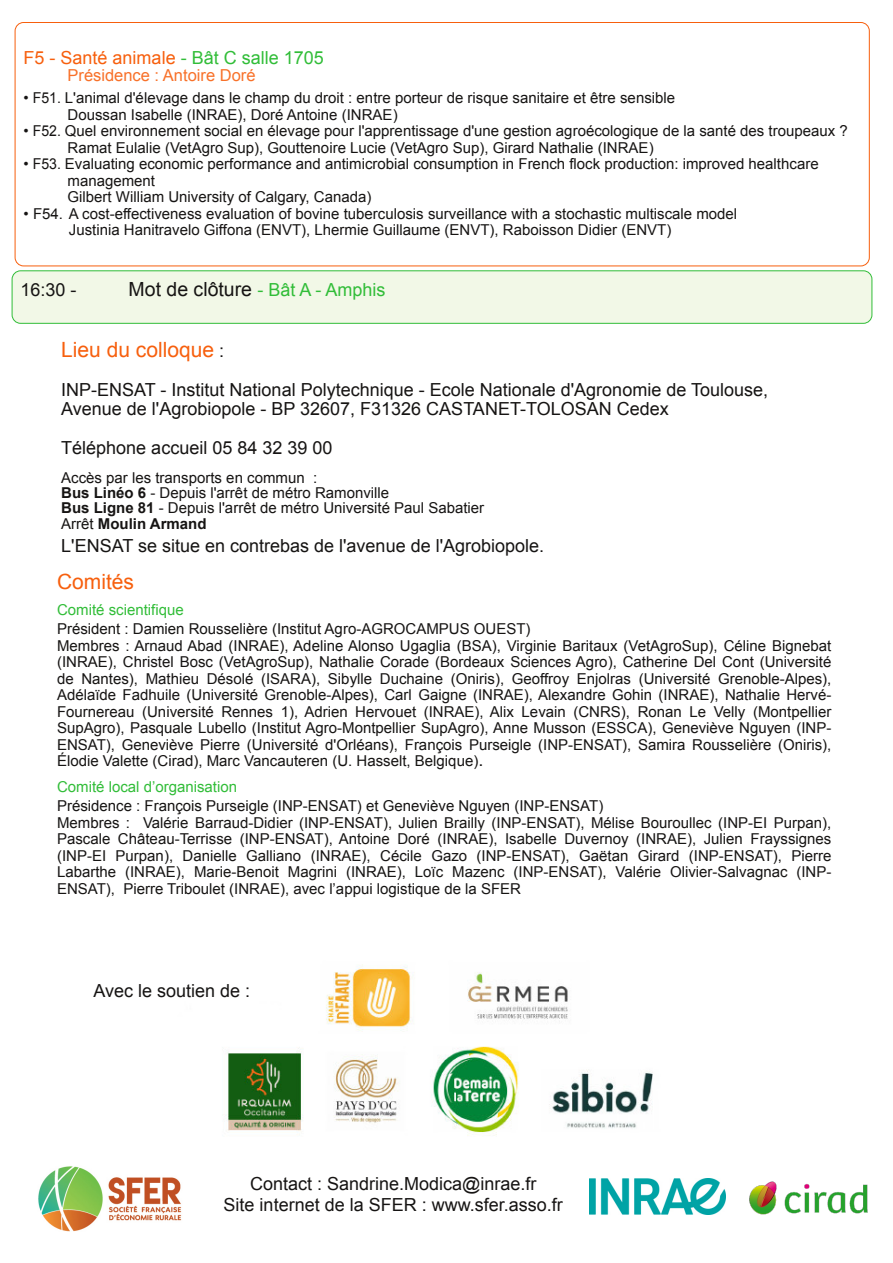
<style>
.page{position:relative;width:893px;height:1263px;background:#fff}
.page>*{position:absolute;margin:0;border:0;box-sizing:border-box;transform-origin:0 0}
.t1{font:21px "Arial";color:#f75f0d}
.t2{font:19.5px "Arial";color:#161413}
.t3{font:18px/19.5px "Arial";color:#161413}
.t4{font:18px "Arial";color:#f75f0d}
.t5{font:16.5px "Arial";color:#f87129}
.t6{font:15px/16.5px "Arial";color:#161413}
.t7{font:15px "Arial";color:#31bd38}
.t8{font:700 15px "Arial";color:#161413}
.s1{color:#31bd38}
.s2{font-size:18px;color:#31bd38}
.s3{font-size:18px;color:#161413}
.s4{font-weight:700}
.s5{font-weight:400}
.s6{font-size:18px}
</style>
<div class="page">
<div style="left:12px;top:271px;width:860px;height:52px;background:#f2f8e7;border-radius:9px"></div>
<div style="left:12px;top:271px;width:860px;height:52px;border:1px solid #31bd38;border-radius:9px"></div>
<img style="left:38px;top:1166px;width:144px;height:66px">
<img style="left:590px;top:1179px;width:135px;height:35px">
<img style="left:226px;top:964px;width:427px;height:172px">
<img style="left:749px;top:1181px;width:119px;height:34px">
<div style="left:15px;top:22px;width:854px;height:244px;border:1px solid #f75f0d;border-radius:9px"></div>
<p class="t4" style="left:24px;top:48px;width:302px">F5 - Santé animale <span class="s1">- Bât C salle 1705</span></p>
<p class="t5" style="left:67px;top:66px;width:190px">Présidence : Antoire Doré</p>
<p class="t6" style="left:67px;top:90px;width:609px;text-indent:-44px">• F51. L'animal d'élevage dans le champ du droit : entre porteur de risque sanitaire et être sensible<br>Doussan Isabelle (INRAE), Doré Antoine (INRAE)</p>
<p class="t6" style="left:67px;top:123px;width:782px;text-indent:-44px">• F52. Quel environnement social en élevage pour l'apprentissage d'une gestion agroécologique de la santé des troupeaux ?<br>Ramat Eulalie (VetAgro Sup), Gouttenoire Lucie (VetAgro Sup), Girard Nathalie (INRAE)</p>
<p class="t6" style="left:67px;top:156px;width:753px;text-indent:-44px">• F53. Evaluating economic performance and antimicrobial consumption in French flock production: improved healthcare management<br>Gilbert William University of Calgary, Canada)</p>
<p class="t6" style="left:69px;top:205px;width:670px;text-indent:-45px">• F54. A cost-effectiveness evaluation of bovine tuberculosis surveillance with a stochastic multiscale model<br>Justinia Hanitravelo Giffona (ENVT), Lhermie Guillaume (ENVT), Raboisson Didier (ENVT)</p>
<p class="t3" style="left:21px;top:280px;width:58px">16:30 -</p>
<h2 class="t2" style="left:129px;top:278px;width:259px">Mot de clôture <span class="s2">- Bât A - Amphis</span></h2>
<h1 class="t1" style="left:61px;top:338px;width:164px">Lieu du colloque <span class="s3">:</span></h1>
<p class="t3" style="left:61px;top:380px;width:708px">INP-ENSAT - Institut National Polytechnique - Ecole Nationale d'Agronomie de Toulouse,<br>Avenue de l'Agrobiopole - BP 32607, F31326 CASTANET-TOLOSAN Cedex</p>
<p class="t3" style="left:61px;top:438px;width:273px">Téléphone accueil 05 84 32 39 00</p>
<p class="t6" style="left:61px;top:470px;width:425px;line-height:15px">Accès par les transports en commun :<br><span class="s4">Bus Linéo 6</span> - Depuis l'arrêt de métro Ramonville<br><span class="s4">Bus Ligne 81</span> - Depuis l'arrêt de métro Université Paul Sabatier</p>
<p class="t8" style="left:61px;top:516px;width:147px"><span class="s5">Arrêt</span> Moulin Armand</p>
<p class="t3" style="left:61px;top:536px;width:484px">L'ENSAT se situe en contrebas de l'avenue de l'Agrobiopole.</p>
<h1 class="t1" style="left:57px;top:570px;width:79px">Comités</h1>
<p class="t7" style="left:57px;top:601px;width:128px">Comité scientifique</p>
<p class="t6" style="left:57px;top:620px;width:776px">Président : Damien Rousselière (Institut Agro-AGROCAMPUS OUEST)<br>Membres : Arnaud Abad (INRAE), Adeline Alonso Ugaglia (BSA), Virginie Baritaux (VetAgroSup), Céline Bignebat (INRAE), Christel Bosc (VetAgroSup), Nathalie Corade (Bordeaux Sciences Agro), Catherine Del Cont (Université de Nantes), Mathieu Désolé (ISARA), Sibylle Duchaine (Oniris), Geoffroy Enjolras (Université Grenoble-Alpes), Adélaïde Fadhuile (Université Grenoble-Alpes), Carl Gaigne (INRAE), Alexandre Gohin (INRAE), Nathalie Hervé-Fournereau (Université Rennes 1), Adrien Hervouet (INRAE), Alix Levain (CNRS), Ronan Le Velly (Montpellier SupAgro), Pasquale Lubello (Institut Agro-Montpellier SupAgro), Anne Musson (ESSCA), Geneviève Nguyen (INP-ENSAT), Geneviève Pierre (Université d'Orléans), François Purseigle (INP-ENSAT), Samira Rousselière (Oniris), Élodie Valette (Cirad), Marc Vancauteren (U. Hasselt, Belgique)<span class="s6">.</span></p>
<p class="t7" style="left:57px;top:778px;width:182px">Comité local d’organisation</p>
<p class="t6" style="left:57px;top:797px;width:776px">Présidence : François Purseigle (INP-ENSAT) et Geneviève Nguyen (INP-ENSAT)<br>Membres : Valérie Barraud-Didier (INP-ENSAT), Julien Brailly (INP-ENSAT), Mélise Bouroullec (INP-EI Purpan), Pascale Château-Terrisse (INP-ENSAT), Antoine Doré (INRAE), Isabelle Duvernoy (INRAE), Julien Frayssignes (INP-EI Purpan), Danielle Galliano (INRAE), Cécile Gazo (INP-ENSAT), Gaëtan Girard (INP-ENSAT), Pierre Labarthe (INRAE), Marie-Benoit Magrini (INRAE), Loïc Mazenc (INP-ENSAT), Valérie Olivier-Salvagnac (INP-ENSAT), Pierre Triboulet (INRAE), avec l’appui logistique de la SFER</p>
<p class="t3" style="left:93px;top:981px;width:158px">Avec le soutien de :</p>
<p class="t3" style="left:224px;top:1173px;width:341px;line-height:21px;text-align:center">Contact : Sandrine.Modica@inrae.fr<br>Site internet de la SFER : www.sfer.asso.fr</p>
</div>
